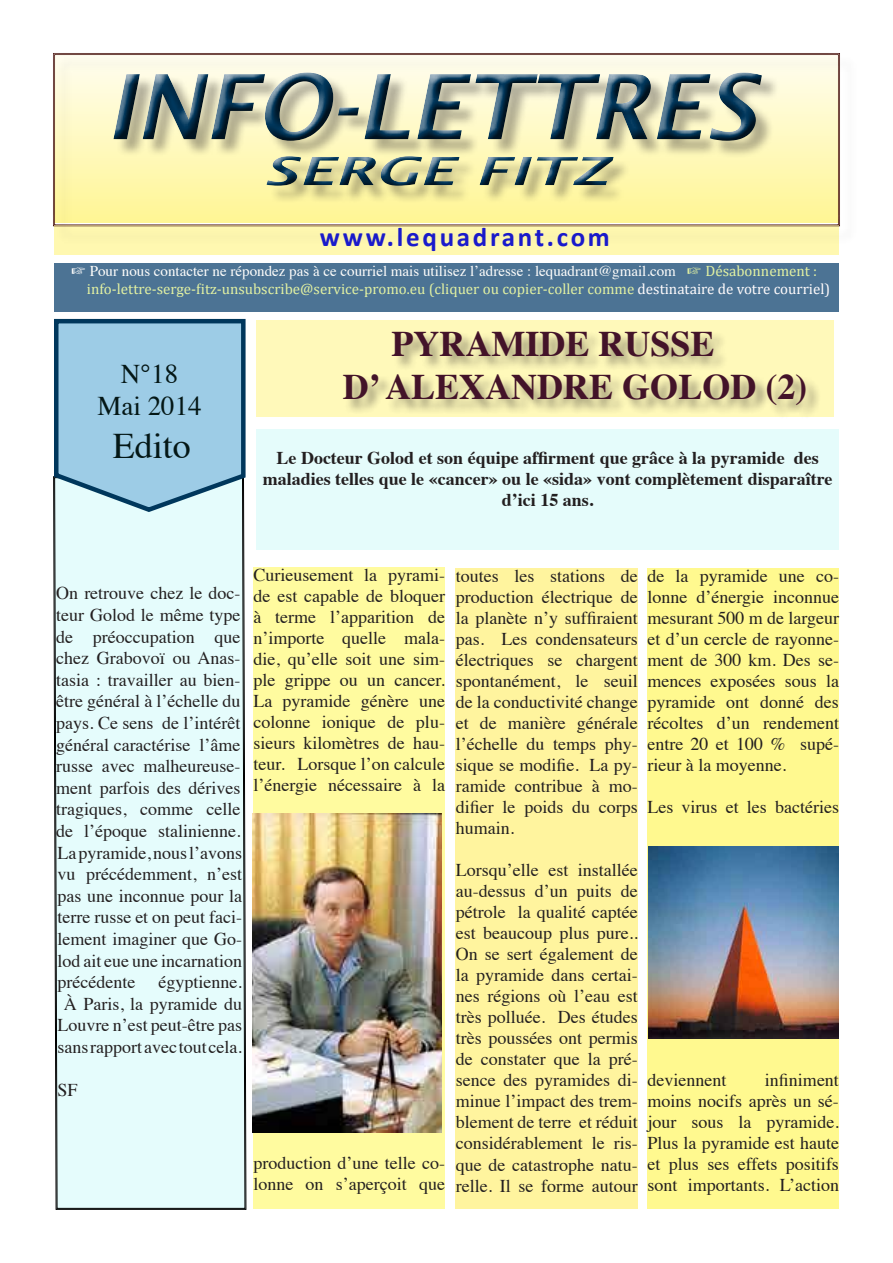
<style>
.page{position:relative;width:893px;height:1263px;background:#fff}
.page>*{position:absolute;margin:0;border:0;box-sizing:border-box;transform-origin:0 0}
.t1{font:italic 600 90px "Lucida Sans";color:#00375c}
.t2{font:italic 600 39px "Lucida Sans";color:#00375c;scale:1.54 1}
.t3{font:700 36px/43.2px "Times";color:#431329}
.t4{font:36px "Times";color:#041716}
.t5{font:700 27px "Calibri";letter-spacing:.1em;color:#1a1acd}
.t6{font:27px/32.4px "Times";color:#041716;text-align:center}
.t7{font:18px/21px "Times";color:#231f20;text-align:justify}
.t8{font:700 18px/21px "Times";color:#231f20;text-align:center}
.t9{font:15px "Cambria";color:#e2f1a2}
.t10{font:15px "Times";color:#fffefc}
.s1{color:#e2f1a2}
.s2{font-family:"Cambria";color:#e2f1a2}
.s3{color:#fffbfc}
</style>
<div class="page">
<div style="left:54px;top:514px;width:191px;height:694px;background:#e5fcfc"></div>
<div style="left:56px;top:56px;width:837px;height:207px;background:#231f20;opacity:.35"></div>
<div style="left:29px;top:46px;width:840px;height:188px;background:#231f20;opacity:.75"></div>
<div style="left:54px;top:263px;width:785px;height:49px;background:#4c7394"></div>
<svg style="left:53px;top:318px;width:193px;height:196px;background:#97c4dc"></svg>
<div style="left:256px;top:320px;width:577px;height:97px;background:#fff9ba"></div>
<div style="left:253px;top:568px;width:192px;height:641px;background:#fffb9f"></div>
<div style="left:456px;top:569px;width:182px;height:640px;background:#fff49e"></div>
<div style="left:647px;top:569px;width:192px;height:640px;background:#fff98f"></div>
<div style="left:342px;top:330px;width:551px;height:130px;background:#231f20;opacity:.46"></div>
<div style="left:256px;top:429px;width:583px;height:121px;background:#e5fcfb"></div>
<img style="left:253px;top:813px;width:189px;height:319px">
<img style="left:648px;top:846px;width:191px;height:193px">
<h1 class="t1" style="left:106px;top:56px;width:653px">INFO-LETTRES</h1>
<h2 class="t2" style="left:262px;top:149px;width:227px">SERGE FITZ</h2>
<h3 class="t5" style="left:320px;top:220px;width:292px">www.lequadrant.com</h3>
<p class="t10" style="left:72px;top:257px;width:747px">☞ Pour nous contacter ne répondez pas à ce courriel mais utilisez l’adresse : lequadrant@gmail.com <span class="s1">☞</span> <span class="s2">Désabonnement :</span></p>
<p class="t9" style="left:87px;top:280px;width:745px">info-lettre-serge-fitz-unsubscribe@service-promo.eu (cliquer ou copier-coller comme <span class="s3">destinataire de votre courriel)</span></p>
<h3 class="t6" style="left:98px;top:355px;width:106px">N°18<br>Mai 2014</h3>
<h3 class="t4" style="left:113px;top:413px;width:80px">Edito</h3>
<h3 class="t3" style="left:343px;top:318px;width:371px;text-indent:48px">pyramide RUSSE d’ ALEXANDRE</h3>
<h3 class="t3" style="left:622px;top:361px;width:187px">GoloD (2)</h3>
<p class="t8" style="left:263px;top:445px;width:571px">Le Docteur Golod et son équipe affirment que grâce à la pyramide des maladies telles que le «cancer» ou le «sida» vont complètement disparaître d’ici 15 ans.</p>
<p class="t7" style="left:56px;top:581px;width:187px;line-height:21.6px">On retrouve chez le doc&shy;teur Golod le même type de préoccupation que chez Grabovoï ou Anas&shy;tasia : travailler au bien&shy;être général à l’échelle du pays. Ce sens de l’intérêt général caractérise l’âme russe avec malheureuse&shy;ment parfois des dérives tragiques, comme celle de l’époque stalinienne.<br>La pyramide, nous l’avons vu précédemment, n’est pas une inconnue pour la terre russe et on peut faci&shy;lement imaginer que Go&shy;lod ait eue une incarnation précédente</p>
<p class="t7" style="left:58px;top:970px;width:186px;line-height:21.6px;text-align:right">égyptienne.<br>À Paris, la pyramide du<br>Louvre n’est peut-être pas sans rapport avec tout cela.</p>
<p class="t7" style="left:58px;top:1078px;width:22px">SF</p>
<p class="t7" style="left:253px;top:563px;width:193px">Curieusement la pyrami&shy;de est capable de bloquer à terme l’apparition de n’importe quelle mala&shy;die, qu’elle soit une sim&shy;ple grippe ou un cancer.<br>La pyramide génère une colonne ionique de plu&shy;sieurs kilomètres de hau&shy;teur. Lorsque l’on calcule l’énergie nécessaire à la</p>
<p class="t7" style="left:253px;top:1151px;width:193px">production d’une telle co&shy;lonne on s’aperçoit que</p>
<p class="t7" style="left:456px;top:564px;width:183px">toutes les stations de production électrique de la planète n’y suffiraient pas. Les condensateurs électriques se chargent spontanément, le seuil de la conductivité change et de manière générale l’échelle du temps phy&shy;sique se modifie. La py&shy;ramide contribue à mo&shy;difier le poids du corps humain.</p>
<p class="t7" style="left:456px;top:858px;width:183px">Lorsqu’elle est installée au-dessus d’un puits de pétrole la qualité captée est beaucoup plus pure..<br>On se sert également de la pyramide dans certai&shy;nes régions où l’eau est très polluée. Des études très poussées ont permis de constater que la pré&shy;sence des pyramides di&shy;minue l’impact des trem&shy;blement de terre et réduit considérablement le ris&shy;que de catastrophe natu&shy;relle. Il se forme autour</p>
<p class="t7" style="left:647px;top:564px;width:193px">de la pyramide une co&shy;lonne d’énergie inconnue mesurant 500 m de largeur et d’un cercle de rayonne&shy;ment de 300 km. Des se&shy;mences exposées sous la pyramide ont donné des récoltes d’un rendement entre 20 et 100 % supé&shy;rieur à la moyenne.</p>
<p class="t7" style="left:647px;top:795px;width:193px">Les virus et les bactéries</p>
<p class="t7" style="left:647px;top:1068px;width:80px">deviennent</p>
<p class="t7" style="left:647px;top:1068px;width:193px;text-indent:118px">infiniment moins nocifs après un sé&shy;jour sous la pyramide.<br>Plus la pyramide est haute et plus ses effets positifs sont importants. L’action</p>
</div>
